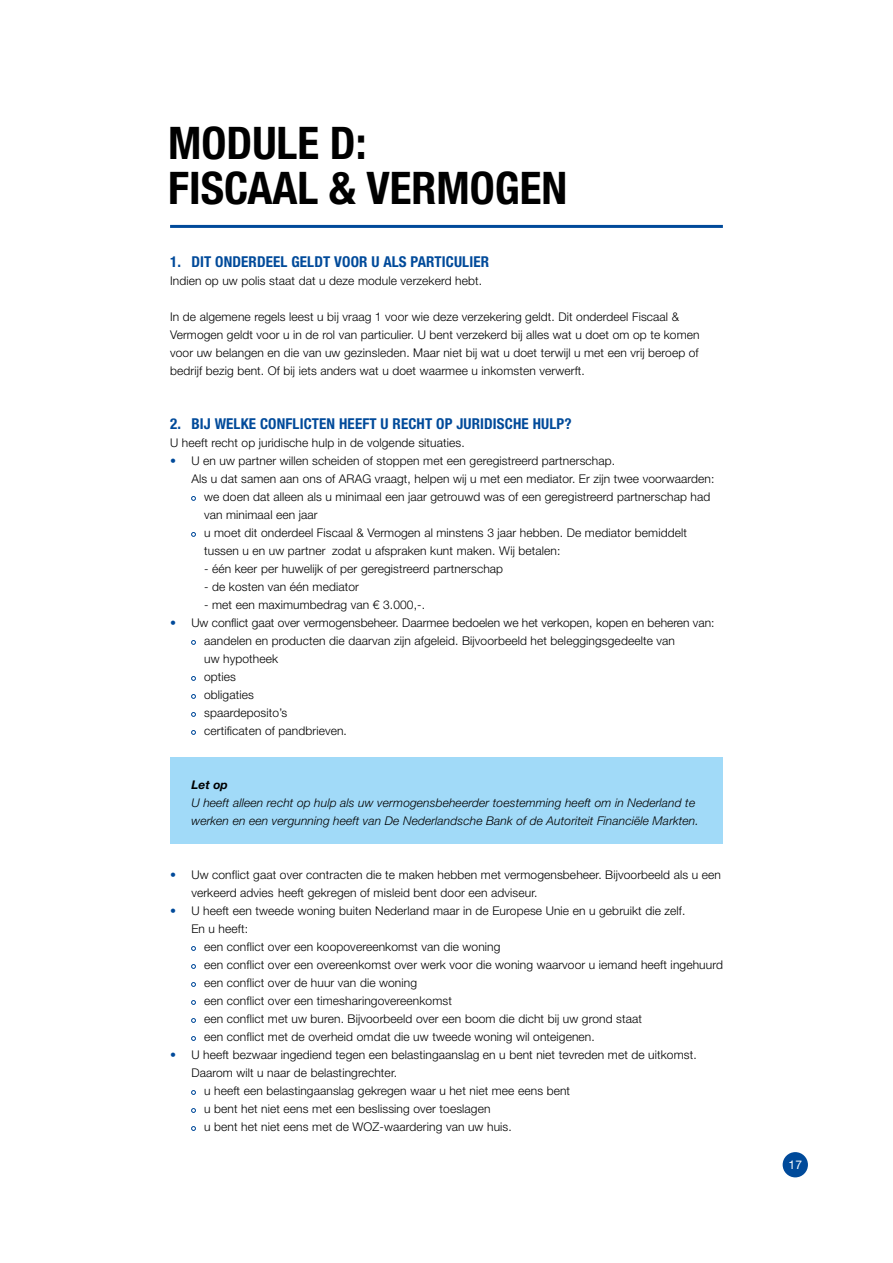
<style>
.page{position:relative;width:893px;height:1263px;background:#fff}
.page>*{position:absolute;margin:0;border:0;box-sizing:border-box;transform-origin:0 0}
.t1{font:700 condensed 45px/45px "Helvetica Neue LT Std";color:#000}
.t2{font:700 condensed 15px "Helvetica Neue LT Std";letter-spacing:.01em;color:#004a9a}
.t3{font:300 12px/18px "Helvetica Neue LT Std";letter-spacing:.01em;color:#000}
.t4{font:italic 300 12px/18px "Helvetica Neue LT Std";letter-spacing:.01em;color:#000}
.t5{font:italic 700 12px "Helvetica Neue LT Std";color:#000}
.t6{font:12px "Helvetica Neue LT Std";color:#fff}
.s1{color:#004a9a}
</style>
<div class="page">
<div style="left:783px;top:1152px;width:25px;height:25px;background:#004a9a;border-radius:50%"></div>
<div style="left:170px;top:757px;width:553px;height:87px;background:#a1daf8"></div>
<svg style="left:191px;top:496px;width:5px;height:5px"></svg>
<svg style="left:191px;top:532px;width:5px;height:5px"></svg>
<svg style="left:191px;top:640px;width:5px;height:5px"></svg>
<svg style="left:191px;top:676px;width:5px;height:5px"></svg>
<svg style="left:191px;top:694px;width:5px;height:5px"></svg>
<svg style="left:191px;top:712px;width:5px;height:5px"></svg>
<svg style="left:191px;top:730px;width:5px;height:5px"></svg>
<svg style="left:191px;top:946px;width:5px;height:5px"></svg>
<svg style="left:191px;top:964px;width:5px;height:5px"></svg>
<svg style="left:191px;top:982px;width:5px;height:5px"></svg>
<svg style="left:191px;top:1000px;width:5px;height:5px"></svg>
<svg style="left:191px;top:1018px;width:5px;height:5px"></svg>
<svg style="left:191px;top:1036px;width:5px;height:5px"></svg>
<svg style="left:191px;top:1090px;width:5px;height:5px"></svg>
<svg style="left:191px;top:1108px;width:5px;height:5px"></svg>
<svg style="left:191px;top:1126px;width:5px;height:5px"></svg>
<hr style="left:170px;top:225px;width:553px;height:3px;background:#004a9a">
<h1 class="t1" style="left:168px;top:119px;width:401px">MODULE D:<br>FISCAAL &amp; VERMOGEN</h1>
<p class="t2" style="left:170px;top:252px;width:320px">1. DIT ONDERDEEL GELDT VOOR U ALS PARTICULIER</p>
<p class="t3" style="left:170px;top:271px;width:314px">Indien op uw polis staat dat u deze module verzekerd hebt.</p>
<p class="t3" style="left:170px;top:307px;width:531px">In de algemene regels leest u bij vraag 1 voor wie deze verzekering geldt. Dit onderdeel Fiscaal &amp; Vermogen geldt voor u in de rol van particulier. U bent verzekerd bij alles wat u doet om op te komen voor uw belangen en die van uw gezinsleden. Maar niet bij wat u doet terwijl u met een vrij beroep of bedrijf bezig bent. Of bij iets anders wat u doet waarmee u inkomsten verwerft.</p>
<p class="t2" style="left:170px;top:414px;width:403px">2. BIJ WELKE CONFLICTEN HEEFT U RECHT OP JURIDISCHE HULP?</p>
<p class="t3" style="left:170px;top:433px;width:296px">U heeft recht op juridische hulp in de volgende situaties.</p>
<p class="t3" style="left:170px;top:451px;width:447px"><span class="s1">•</span> U en uw partner willen scheiden of stoppen met een geregistreerd partnerschap.</p>
<p class="t3" style="left:191px;top:469px;width:525px">Als u dat samen aan ons of ARAG vraagt, helpen wij u met een mediator. Er zijn twee voorwaarden:</p>
<p class="t3" style="left:204px;top:487px;width:508px">we doen dat alleen als u minimaal een jaar getrouwd was of een geregistreerd partnerschap had</p>
<p class="t3" style="left:204px;top:505px;width:115px">van minimaal een jaar</p>
<p class="t3" style="left:204px;top:523px;width:484px">u moet dit onderdeel Fiscaal &amp; Vermogen al minstens 3 jaar hebben. De mediator bemiddelt</p>
<p class="t3" style="left:204px;top:541px;width:358px">tussen u en uw partner zodat u afspraken kunt maken. Wij betalen:</p>
<p class="t3" style="left:204px;top:559px;width:301px">- één keer per huwelijk of per geregistreerd partnerschap</p>
<p class="t3" style="left:204px;top:577px;width:156px">- de kosten van één mediator</p>
<p class="t3" style="left:204px;top:595px;width:222px">- met een maximumbedrag van € 3.000,-.</p>
<p class="t3" style="left:204px;top:613px;width:512px;text-indent:-34px"><span class="s1">•</span> Uw conflict gaat over vermogensbeheer. Daarmee bedoelen we het verkopen, kopen en beheren van: aandelen en producten die daarvan zijn afgeleid. Bijvoorbeeld het beleggingsgedeelte van<br>uw hypotheek<br>opties<br>obligaties<br>spaardeposito’s<br>certificaten of pandbrieven.</p>
<p class="t5" style="left:191px;top:777px;width:38px">Let op</p>
<p class="t4" style="left:191px;top:793px;width:509px">U heeft alleen recht op hulp als uw vermogensbeheerder toestemming heeft om in Nederland te werken en een vergunning heeft van De Nederlandsche Bank of de Autoriteit Financiële Markten.</p>
<p class="t3" style="left:191px;top:865px;width:531px;text-indent:-21px"><span class="s1">•</span> Uw conflict gaat over contracten die te maken hebben met vermogensbeheer. Bijvoorbeeld als u een verkeerd advies heeft gekregen of misleid bent door een adviseur.</p>
<p class="t3" style="left:170px;top:901px;width:517px"><span class="s1">•</span> U heeft een tweede woning buiten Nederland maar in de Europese Unie en u gebruikt die zelf.</p>
<p class="t3" style="left:191px;top:919px;width:58px">En u heeft:</p>
<p class="t3" style="left:204px;top:937px;width:298px">een conflict over een koopovereenkomst van die woning</p>
<p class="t3" style="left:204px;top:955px;width:520px">een conflict over een overeenkomst over werk voor die woning waarvoor u iemand heeft ingehuurd</p>
<p class="t3" style="left:204px;top:973px;width:214px">een conflict over de huur van die woning</p>
<p class="t3" style="left:204px;top:991px;width:249px">een conflict over een timesharingovereenkomst</p>
<p class="t3" style="left:204px;top:1009px;width:439px">een conflict met uw buren. Bijvoorbeeld over een boom die dicht bij uw grond staat</p>
<p class="t3" style="left:204px;top:1027px;width:392px">een conflict met de overheid omdat die uw tweede woning wil onteigenen.</p>
<p class="t3" style="left:170px;top:1045px;width:528px"><span class="s1">•</span> U heeft bezwaar ingediend tegen een belastingaanslag en u bent niet tevreden met de uitkomst.</p>
<p class="t3" style="left:191px;top:1063px;width:207px">Daarom wilt u naar de belastingrechter.</p>
<p class="t3" style="left:204px;top:1081px;width:368px">u heeft een belastingaanslag gekregen waar u het niet mee eens bent</p>
<p class="t3" style="left:204px;top:1099px;width:288px">u bent het niet eens met een beslissing over toeslagen</p>
<p class="t3" style="left:204px;top:1117px;width:309px">u bent het niet eens met de WOZ-waardering van uw huis.</p>
<p class="t6" style="left:788px;top:1157px;width:15px">17</p>
</div>
